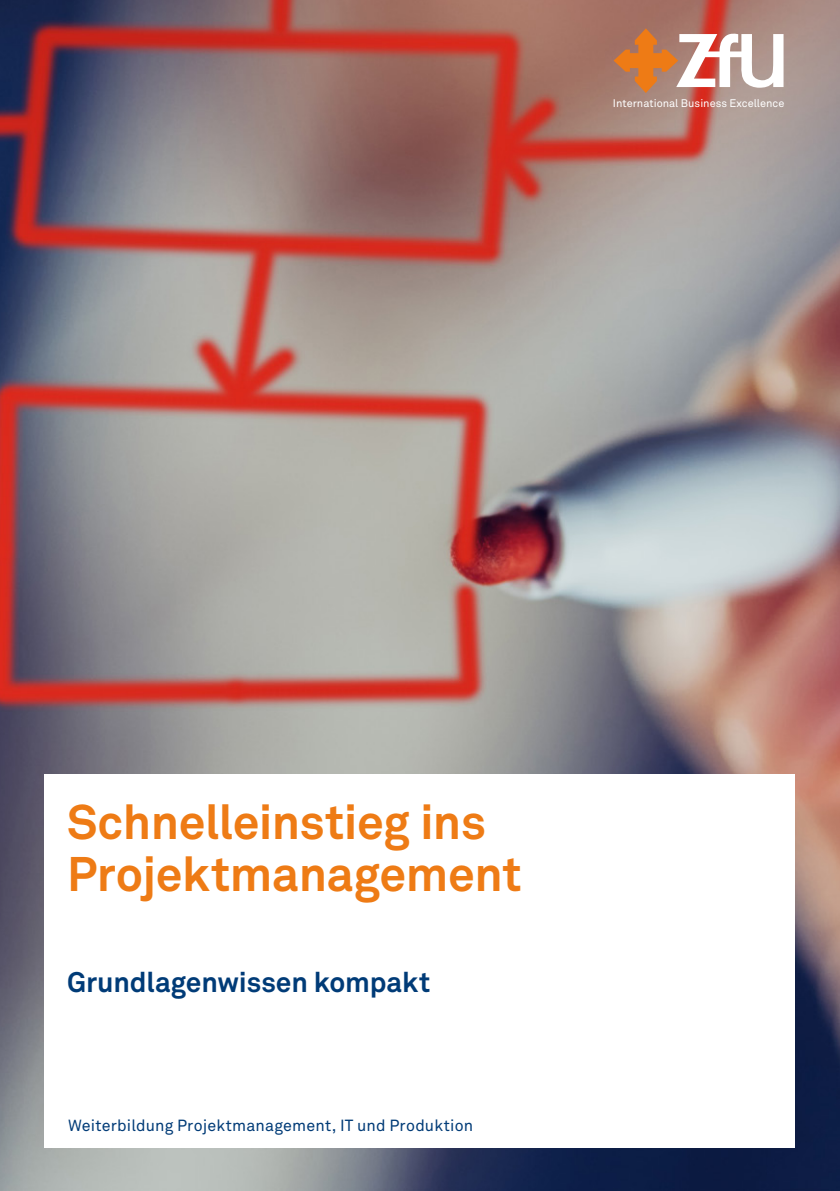
<style>
.page{position:relative;width:840px;height:1191px;background:#fff}
.page>*{position:absolute;margin:0;border:0;box-sizing:border-box;transform-origin:0 0}
.t1{font:700 48px/52px "Akkurat Office";letter-spacing:-.01em;color:#ee7b15}
.t2{font:700 28px "Akkurat Office";letter-spacing:-.005em;color:#003b77}
.t3{font:16px "Akkurat Office";letter-spacing:.01em;color:#003b77}
.t4{font:11px "Akkurat Office";color:#fff}
</style>
<div class="page">
<img style="left:0;top:0;width:839px;height:1191px">
<svg style="left:613px;top:28px;width:170px;height:65px"></svg>
<div style="left:44px;top:774px;width:750px;height:373px;background:#fff"></div>
<p class="t4" style="left:612px;top:96px;width:173px">International Business Excellence</p>
<h1 class="t1" style="left:67px;top:796px;width:456px">Schnelleinstieg ins<br>Projektmanagement</h1>
<h2 class="t2" style="left:67px;top:965px;width:364px">Grundlagenwissen kompakt</h2>
<p class="t3" style="left:68px;top:1116px;width:406px">Weiterbildung Projektmanagement, IT und Produktion</p>
</div>
